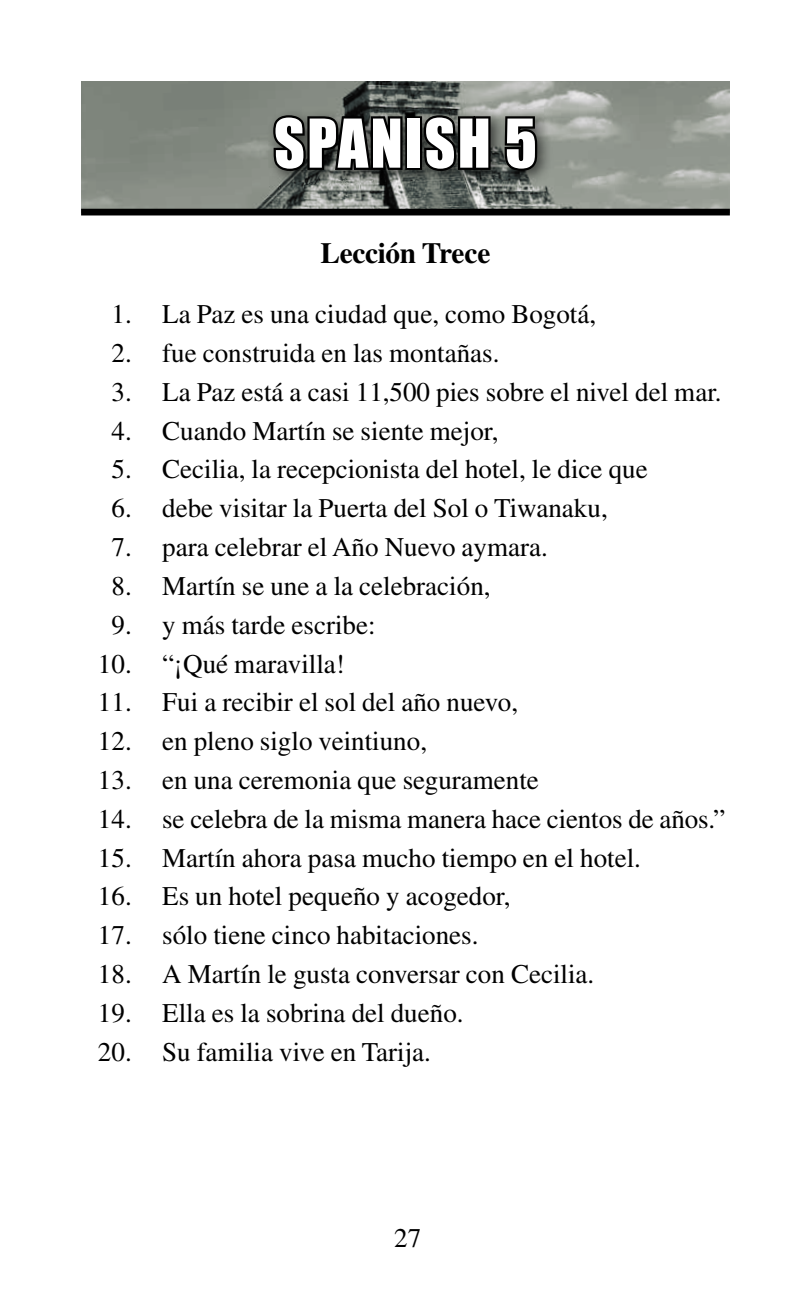
<style>
.page{position:relative;width:812px;height:1297px;background:#fff}
.page>*{position:absolute;margin:0;border:0;box-sizing:border-box;transform-origin:0 0}
.t1{font:62.1px "Impact";letter-spacing:.04em;color:#fff;scale:.96 1}
.t2{font:700 29.25px "Times";letter-spacing:-.01em;color:#000}
.t3{font:27px/38.7px "Times";color:#000;text-align:center}
</style>
<div class="page">
<img style="left:81px;top:81px;width:648px;height:128px">
<div style="left:266px;top:109px;width:287px;height:77px;background:#000;opacity:.55"></div>
<svg style="left:270px;top:86px;width:134px;height:88px;background:#3d403d"></svg>
<div style="left:405px;top:116px;width:17px;height:54px;border:4px solid #000"></div>
<svg style="left:420px;top:112px;width:72px;height:62px;background:#282a28"></svg>
<svg style="left:502px;top:114px;width:37px;height:60px;background:#313331"></svg>
<div style="left:81px;top:209px;width:648px;height:6px;background:#000"></div>
<p class="t3" style="left:98px;top:294px;width:35px">1.<br>2.<br>3.<br>4.<br>5.<br>6.<br>7.<br>8.<br>9.<br>10.<br>11.<br>12.<br>13.<br>14.<br>15.<br>16.<br>17.<br>18.<br>19.<br>20.</p>
<h1 class="t1" style="left:274px;top:95px;width:275px">SPANISH 5</h1>
<p class="t2" style="left:320px;top:236px;width:171px">Lección Trece</p>
<p class="t3" style="left:162px;top:294px;width:564px;text-align:left">La Paz es una ciudad que, como Bogotá,<br>fue construida en las montañas.<br>La Paz está a casi 11,500 pies sobre el nivel del mar.<br>Cuando Martín se siente mejor,<br>Cecilia, la recepcionista del hotel, le dice que<br>debe visitar la Puerta del Sol o Tiwanaku,<br>para celebrar el Año Nuevo aymara.<br>Martín se une a la celebración,<br>y más tarde escribe:<br>“¡Qué maravilla!<br>Fui a recibir el sol del año nuevo,<br>en pleno siglo veintiuno,<br>en una ceremonia que seguramente<br>se celebra de la misma manera hace cientos de años.” Martín ahora pasa mucho tiempo en el hotel.<br>Es un hotel pequeño y acogedor,<br>sólo tiene cinco habitaciones.<br>A Martín le gusta conversar con Cecilia.<br>Ella es la sobrina del dueño.<br>Su familia vive en Tarija.</p>
<p class="t3" style="left:394px;top:1218px;width:28px">27</p>
</div>
